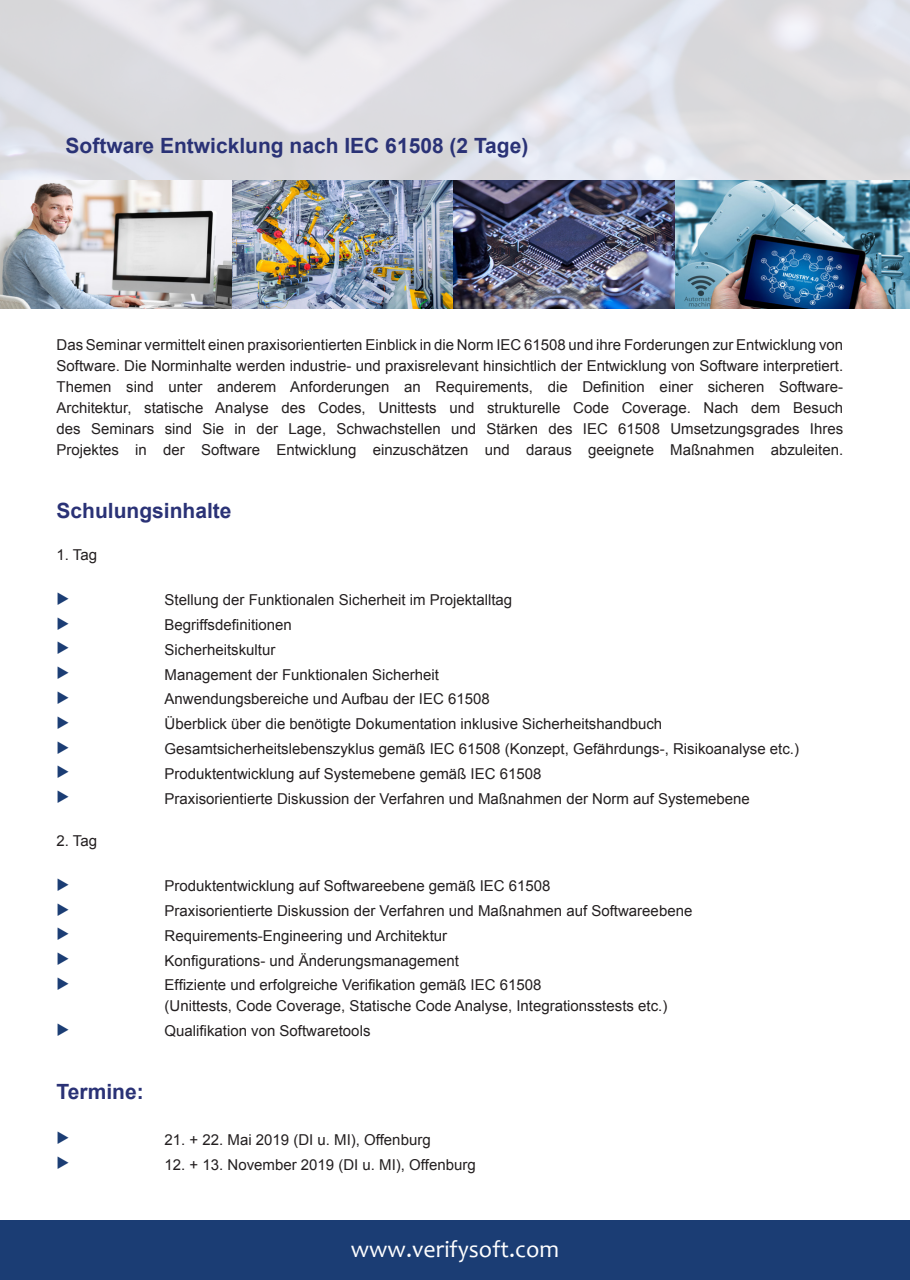
<style>
.page{position:relative;width:910px;height:1280px;background:#fff}
.page>*{position:absolute;margin:0;border:0;box-sizing:border-box;transform-origin:0 0}
.t1{font:24px "Candara";color:#fff}
.t2{font:700 21px "Arial";color:#2a3276}
.t3{font:15px/21px "Arial";color:#231f20}
</style>
<div class="page">
<div style="left:0;top:1221px;width:910px;height:59px;background:#1b3d74"></div>
<img style="left:0;top:0;width:910px;height:308px">
<p class="t2" style="left:66px;top:131px;width:464px">Software Entwicklung nach IEC 61508 (2 Tage)</p>
<p class="t3" style="left:57px;top:334px;width:788px">Das Seminar vermittelt einen praxisorientierten Einblick in die Norm IEC 61508 und ihre Forderungen zur Entwicklung von<br>Software. Die Norminhalte werden industrie- und praxisrelevant hinsichtlich der Entwicklung von Software interpretiert.</p>
<p class="t3" style="left:57px;top:376px;width:788px;text-align:justify">Themen sind unter anderem Anforderungen an Requirements, die Definition einer sicheren Software-Architektur, statische Analyse des Codes, Unittests und strukturelle Code Coverage. Nach dem Besuch des Seminars sind Sie in der Lage, Schwachstellen und Stärken des IEC 61508 Umsetzungsgrades Ihres Projektes in der Software Entwicklung einzuschätzen und daraus geeignete Maßnahmen abzuleiten.</p>
<p class="t2" style="left:57px;top:495px;width:177px">Schulungsinhalte</p>
<p class="t3" style="left:57px;top:544px;width:42px">1. Tag</p>
<p class="t3" style="left:165px;top:590px;width:349px">Stellung der Funktionalen Sicherheit im Projektalltag</p>
<p class="t3" style="left:165px;top:614px;width:129px">Begriffsdefinitionen</p>
<p class="t3" style="left:165px;top:639px;width:112px">Sicherheitskultur</p>
<p class="t3" style="left:165px;top:664px;width:276px">Management der Funktionalen Sicherheit</p>
<p class="t3" style="left:165px;top:689px;width:327px">Anwendungsbereiche und Aufbau der IEC 61508</p>
<p class="t3" style="left:165px;top:713px;width:499px">Überblick über die benötigte Dokumentation inklusive Sicherheitshandbuch</p>
<p class="t3" style="left:165px;top:738px;width:636px">Gesamtsicherheitslebenszyklus gemäß IEC 61508 (Konzept, Gefährdungs-, Risikoanalyse etc.)</p>
<p class="t3" style="left:165px;top:763px;width:378px">Produktentwicklung auf Systemebene gemäß IEC 61508</p>
<p class="t3" style="left:165px;top:788px;width:587px">Praxisorientierte Diskussion der Verfahren und Maßnahmen der Norm auf Systemebene</p>
<p class="t3" style="left:57px;top:830px;width:42px">2. Tag</p>
<p class="t3" style="left:165px;top:875px;width:388px">Produktentwicklung auf Softwareebene gemäß IEC 61508</p>
<p class="t3" style="left:165px;top:900px;width:529px">Praxisorientierte Diskussion der Verfahren und Maßnahmen auf Softwareebene</p>
<p class="t3" style="left:165px;top:925px;width:284px">Requirements-Engineering und Architektur</p>
<p class="t3" style="left:165px;top:950px;width:296px">Konfigurations- und Änderungsmanagement</p>
<p class="t3" style="left:165px;top:974px;width:378px">Effiziente und erfolgreiche Verifikation gemäß IEC 61508</p>
<p class="t3" style="left:165px;top:995px;width:504px">(Unittests, Code Coverage, Statische Code Analyse, Integrationsstests etc.)</p>
<p class="t3" style="left:165px;top:1020px;width:207px">Qualifikation von Softwaretools</p>
<p class="t2" style="left:57px;top:1077px;width:89px">Termine:</p>
<p class="t3" style="left:165px;top:1129px;width:268px">21. + 22. Mai 2019 (DI u. MI), Offenburg</p>
<p class="t3" style="left:165px;top:1154px;width:313px">12. + 13. November 2019 (DI u. MI), Offenburg</p>
<p class="t1" style="left:351px;top:1234px;width:210px">www.verifysoft.com</p>
</div>
